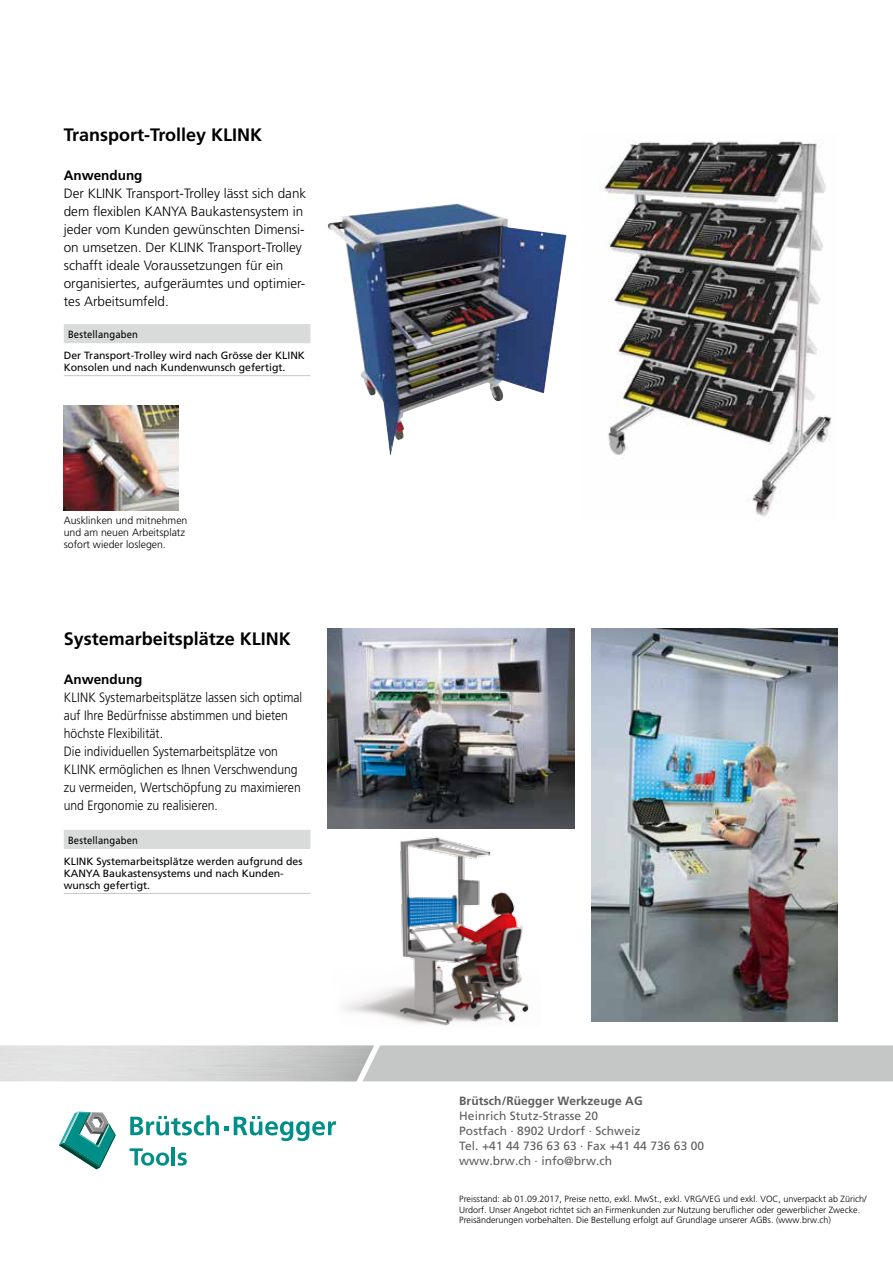
<style>
.page{position:relative;width:893px;height:1263px;background:#fff}
.page>*{position:absolute;margin:0;border:0;box-sizing:border-box;transform-origin:0 0}
.t1{font:700 18px "Frutiger LT Pro";color:#000}
.t2{font:300 13.5px/18px "Frutiger LT Pro";color:#000;scale:.9 1}
.t3{font:300 13.5px/18px "Frutiger LT Pro";color:#000}
.t4{font:700 13.5px "Frutiger LT Pro";color:#000}
.t5{font:12px/15px "Frutiger LT Pro";letter-spacing:.005em;color:#5d5d5d}
.t6{font:700 12px "Frutiger LT Pro";letter-spacing:.005em;color:#5d5d5d}
.t7{font:10.5px/21px "Frutiger LT Pro";color:#000;scale:.9 1}
.t8{font:10.5px/12px "Frutiger LT Pro";color:#000}
.t9{font:300 10.5px/12px "Frutiger LT Pro";color:#000}
.t10{font:300 9px/10.5px "Frutiger LT Pro";color:#000}
</style>
<div class="page">
<img style="left:328px;top:203px;width:238px;height:252px">
<img style="left:603px;top:141px;width:230px;height:376px">
<img style="left:64px;top:405px;width:115px;height:105px">
<img style="left:591px;top:629px;width:246px;height:393px">
<img style="left:328px;top:629px;width:246px;height:199px">
<img style="left:327px;top:828px;width:248px;height:198px">
<div style="left:64px;top:324px;width:246px;height:19px;background:#d9dada"></div>
<hr style="left:64px;top:375px;width:246px;height:1px;background:#c5c6c6">
<div style="left:64px;top:830px;width:246px;height:19px;background:#d9dada"></div>
<hr style="left:64px;top:893px;width:246px;height:1px;background:#c5c6c6">
<svg style="left:0;top:1045px;width:893px;height:36px"></svg>
<svg style="left:59px;top:1111px;width:57px;height:58px"></svg>
<svg style="left:130px;top:1115px;width:206px;height:26px"></svg>
<svg style="left:130px;top:1148px;width:39px;height:18px"></svg>
<hr style="left:172px;top:1147px;width:3px;height:18px;background:#008f88">
<svg style="left:178px;top:1152px;width:9px;height:14px"></svg>
<h1 class="t1" style="left:64px;top:124px;width:200px">Transport-Trolley KLINK</h1>
<h2 class="t4" style="left:64px;top:168px;width:80px">Anwendung</h2>
<p class="t3" style="left:64px;top:185px;width:244px">Der KLINK Transport-Trolley lässt sich dank dem flexiblen KANYA Baukastensystem in jeder vom Kunden gewünschten Dimensi&shy;on umsetzen. Der KLINK Transport-Trolley schafft ideale Voraussetzungen für ein organisiertes, aufgeräumtes und optimier&shy;tes Arbeitsumfeld.</p>
<p class="t7" style="left:64px;top:324px;width:269px;text-indent:4px">Bestellangaben<br>Der Transport-Trolley wird nach Grösse der KLINK</p>
<p class="t8" style="left:64px;top:361px;width:223px">Konsolen und nach Kundenwunsch gefertigt.</p>
<p class="t9" style="left:64px;top:515px;width:125px">Ausklinken und mitnehmen und am neuen Arbeitsplatz sofort wieder loslegen.</p>
<h1 class="t1" style="left:64px;top:628px;width:229px">Systemarbeitsplätze KLINK</h1>
<h2 class="t4" style="left:64px;top:671px;width:80px">Anwendung</h2>
<p class="t2" style="left:64px;top:688px;width:267px">KLINK Systemarbeitsplätze lassen sich optimal auf Ihre Bedürfnisse abstimmen und bieten höchste Flexibilität.<br>Die individuellen Systemarbeitsplätze von KLINK ermöglichen es Ihnen Verschwendung zu vermeiden, Wertschöpfung zu maximieren und Ergonomie zu realisieren.</p>
<p class="t7" style="left:64px;top:830px;width:267px;text-indent:4px">Bestellangaben<br>KLINK Systemarbeitsplätze werden aufgrund des</p>
<p class="t8" style="left:64px;top:867px;width:221px">KANYA Baukastensystems und nach Kunden&shy;wunsch gefertigt.</p>
<h3 class="t6" style="left:459px;top:1094px;width:185px">Brütsch/Rüegger Werkzeuge AG</h3>
<h3 class="t5" style="left:459px;top:1109px;width:246px">Heinrich Stutz-Strasse 20<br>Postfach · 8902 Urdorf · Schweiz<br>Tel. +41 44 736 63 63 · Fax +41 44 736 63 00 www.brw.ch · info@brw.ch</h3>
<p class="t10" style="left:459px;top:1194px;width:409px">Preisstand: ab 01.09.2017, Preise netto, exkl. MwSt., exkl. VRG/VEG und exkl. VOC, unverpackt ab Zürich/<br>Urdorf. Unser Angebot richtet sich an Firmenkunden zur Nutzung beruflicher oder gewerblicher Zwecke.<br>Preisänderungen vorbehalten. Die Bestellung erfolgt auf Grundlage unserer AGBs. (www.brw.ch)</p>
</div>
